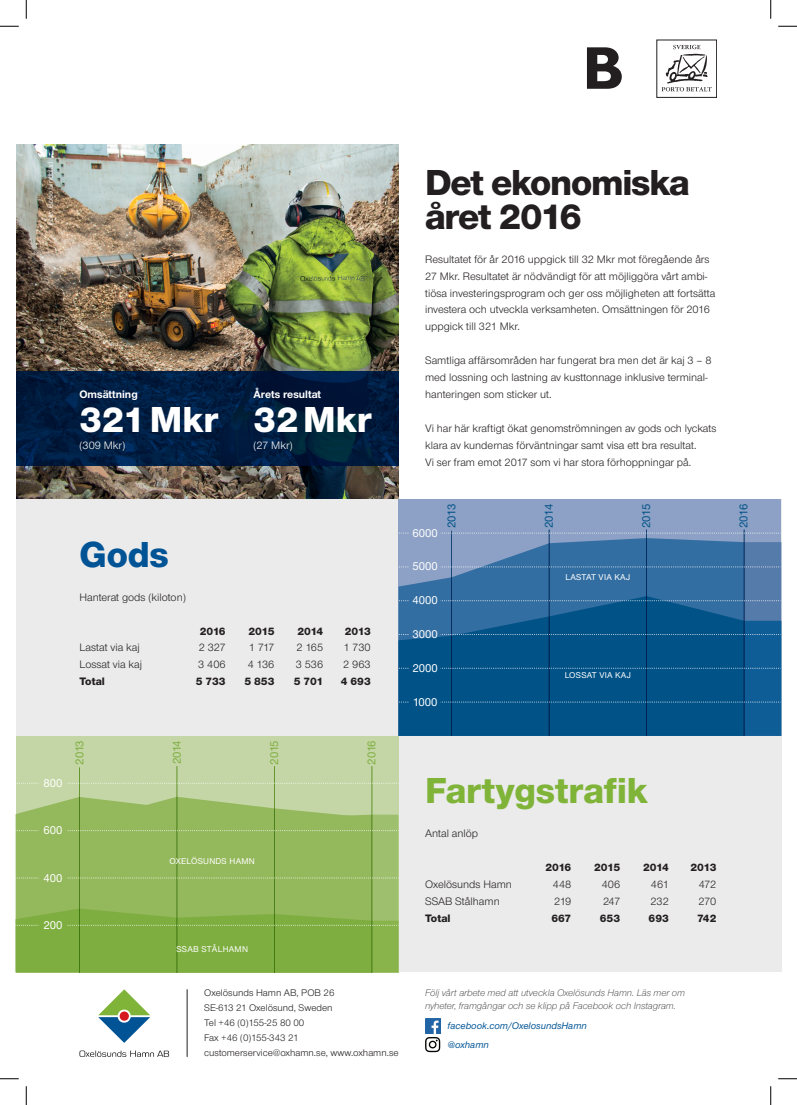
<style>
.page{position:relative;width:797px;height:1105px;background:#fff}
.page>*{position:absolute;margin:0;border:0;box-sizing:border-box;transform-origin:0 0}
.t1{font:37.5px/33.8px "Nimbus Sans Novus TOT Hea";letter-spacing:-.03em;color:#231f20}
.t2{font:37.5px "Nimbus Sans Novus TOT Hea";color:#7fb438}
.t3{font:37.5px "Nimbus Sans Novus TOT Hea";color:#fff}
.t4{font:37.5px "Nimbus Sans Novus TOT Hea";color:#005495}
.t5{font:500 11.88px "Nimbus Sans Novus TOT";color:#fff}
.t6{font:500 11.88px "Nimbus Sans Novus TOT";letter-spacing:-.035em;color:#015287}
.t7{font:500 11.88px "Nimbus Sans Novus TOT";letter-spacing:-.035em;color:#7eae40}
.t8{font:11.25px/16.9px "Nimbus Sans Novus TOT";color:#231f20}
.t9{font:11.25px "Nimbus Sans Novus TOT Hea";color:#231f20}
.t10{font:700 11.25px "Nimbus Sans Novus TOT";color:#fff}
.t11{font:11.25px "Nimbus Sans Novus TOT";color:#fff}
.t12{font:10px/15px "Nimbus Sans Novus TOT";color:#231f20}
.t13{font:italic 300 10px/13.1px "Nimbus Sans Novus TOT";color:#231f20}
.t14{font:10px/19.8px "Nimbus Sans Novus TOT Med Ita";color:#005495}
.t15{font:500 8.75px "Nimbus Sans Novus TOT";letter-spacing:.025em;color:#fff}
.t16{font:7.5px "Nimbus Sans Novus TOT";color:#fff}
</style>
<div class="page">
<img style="left:16px;top:145px;width:382px;height:354px">
<svg style="left:16px;top:371px;width:382px;height:94px;background:#001d40"></svg>
<div style="left:16px;top:499px;width:765px;height:473px;background:#ebebec"></div>
<svg style="left:98px;top:989px;width:52px;height:54px"></svg>
<svg style="left:79px;top:1050px;width:90px;height:7px"></svg>
<img style="left:425px;top:1019px;width:15px;height:15px">
<svg style="left:587px;top:47px;width:34px;height:42px"></svg>
<svg style="left:661px;top:45px;width:50px;height:46px"></svg>
<hr style="left:187px;top:989px;width:1px;height:68px;background:#231f20">
<div style="left:398px;top:499px;width:383px;height:237px;background:#8ca1c5"></div>
<svg style="left:398px;top:538px;width:340px;height:58px"></svg>
<svg style="left:398px;top:596px;width:43px;height:140px;background:#115b8f"></svg>
<hr style="left:549px;top:529px;width:1px;height:207px;background:#015287">
<hr style="left:451px;top:531px;width:1px;height:205px;background:#015287">
<hr style="left:646px;top:529px;width:1px;height:207px;background:#015287">
<hr style="left:743px;top:529px;width:1px;height:207px;background:#015287">
<svg style="left:441px;top:542px;width:340px;height:194px;background:#1b6094"></svg>
<svg style="left:442px;top:533px;width:339px;height:1px"></svg>
<div style="left:16px;top:736px;width:382px;height:236px;background:#c4d6a5"></div>
<svg style="left:16px;top:797px;width:355px;height:18px;fill:#94b85c"></svg>
<hr style="left:177px;top:766px;width:1px;height:206px;background:#7eae40">
<hr style="left:79px;top:767px;width:1px;height:205px;background:#7eae40">
<hr style="left:274px;top:766px;width:1px;height:206px;background:#7eae40">
<hr style="left:371px;top:766px;width:1px;height:206px;background:#7eae40">
<svg style="left:67px;top:783px;width:332px;height:1px"></svg>
<svg style="left:16px;top:815px;width:383px;height:157px;background:#8cb453"></svg>
<svg style="left:16px;top:783px;width:23px;height:1px"></svg>
<svg style="left:425px;top:1037px;width:15px;height:15px"></svg>
<svg style="left:0;top:25px;width:19px;height:2px"></svg>
<svg style="left:778px;top:25px;width:19px;height:2px"></svg>
<svg style="left:0;top:1078px;width:19px;height:1px"></svg>
<svg style="left:778px;top:1078px;width:19px;height:1px"></svg>
<svg style="left:25px;top:0;width:2px;height:19px"></svg>
<svg style="left:25px;top:1086px;width:2px;height:19px"></svg>
<svg style="left:770px;top:0;width:1px;height:19px"></svg>
<svg style="left:770px;top:1086px;width:1px;height:19px"></svg>
<p class="t16" style="left:46px;top:225px;width:65px;rotate:-90deg">Foto: Bobo Lindblad</p>
<p class="t10" style="left:79px;top:388px;width:60px">Omsättning</p>
<h1 class="t3" style="left:79px;top:398px;width:140px">321Mkr</h1>
<p class="t11" style="left:79px;top:439px;width:47px">(309 Mkr)</p>
<p class="t10" style="left:253px;top:388px;width:69px">Årets resultat</p>
<h1 class="t3" style="left:253px;top:398px;width:120px">32Mkr</h1>
<p class="t11" style="left:253px;top:439px;width:41px">(27 Mkr)</p>
<h1 class="t4" style="left:79px;top:533px;width:91px">Gods</h1>
<p class="t8" style="left:79px;top:589px;width:108px">Hanterat gods (kiloton)</p>
<p class="t9" style="left:200px;top:624px;width:27px">2016</p>
<p class="t9" style="left:248px;top:624px;width:27px">2015</p>
<p class="t9" style="left:297px;top:624px;width:27px">2014</p>
<p class="t9" style="left:345px;top:624px;width:27px">2013</p>
<p class="t8" style="left:79px;top:639px;width:62px">Lastat via kaj</p>
<p class="t8" style="left:199px;top:639px;width:28px">2 327</p>
<p class="t8" style="left:249px;top:639px;width:27px">1 717</p>
<p class="t8" style="left:296px;top:639px;width:28px">2 165</p>
<p class="t8" style="left:343px;top:639px;width:29px">1 730</p>
<p class="t8" style="left:79px;top:656px;width:64px">Lossat via kaj</p>
<p class="t8" style="left:198px;top:656px;width:29px">3 406</p>
<p class="t8" style="left:248px;top:656px;width:28px">4 136</p>
<p class="t8" style="left:296px;top:656px;width:29px">3 536</p>
<p class="t8" style="left:343px;top:656px;width:29px">2 963</p>
<p class="t9" style="left:79px;top:675px;width:27px">Total</p>
<p class="t9" style="left:196px;top:675px;width:31px">5 733</p>
<p class="t9" style="left:245px;top:675px;width:31px">5 853</p>
<p class="t9" style="left:294px;top:675px;width:31px">5 701</p>
<p class="t9" style="left:341px;top:675px;width:31px">4 693</p>
<p class="t5" style="left:43px;top:776px;width:20px">800</p>
<p class="t7" style="left:72px;top:764px;width:26px;rotate:-90deg">2013</p>
<p class="t7" style="left:170px;top:764px;width:26px;rotate:-90deg">2014</p>
<p class="t7" style="left:267px;top:764px;width:26px;rotate:-90deg">2015</p>
<p class="t7" style="left:364px;top:764px;width:26px;rotate:-90deg">2016</p>
<p class="t5" style="left:43px;top:823px;width:20px">600</p>
<p class="t5" style="left:43px;top:871px;width:20px">400</p>
<p class="t15" style="left:170px;top:855px;width:87px">OXELÖSUNDS HAMN</p>
<p class="t5" style="left:43px;top:918px;width:20px">200</p>
<p class="t15" style="left:176px;top:944px;width:73px">SSAB STÅLHAMN</p>
<h1 class="t1" style="left:425px;top:166px;width:266px">Det ekonomiska året 2016</h1>
<p class="t8" style="left:425px;top:251px;width:292px">Resultatet för år 2016 uppgick till 32 Mkr mot föregående års 27 Mkr. Resultatet är nödvändigt för att möjliggöra vårt ambi&shy;tiösa investeringsprogram och ger oss möjligheten att fortsätta investera och utveckla verksamheten. Omsättningen för 2016 uppgick till 321 Mkr.</p>
<p class="t8" style="left:425px;top:352px;width:288px">Samtliga affärsområden har fungerat bra men det är kaj 3 – 8 med lossning och lastning av kusttonnage inklusive terminal&shy;hanteringen som sticker ut.</p>
<p class="t8" style="left:425px;top:420px;width:293px">Vi har här kraftigt ökat genomströmningen av gods och lyckats klara av kundernas förväntningar samt visa ett bra resultat.<br>Vi ser fram emot 2017 som vi har stora förhoppningar på.</p>
<p class="t5" style="left:412px;top:526px;width:27px">6000</p>
<p class="t5" style="left:412px;top:559px;width:27px">5000</p>
<p class="t5" style="left:412px;top:593px;width:27px">4000</p>
<p class="t5" style="left:412px;top:627px;width:27px">3000</p>
<p class="t5" style="left:412px;top:661px;width:27px">2000</p>
<p class="t5" style="left:412px;top:695px;width:26px">1000</p>
<p class="t6" style="left:445px;top:528px;width:26px;rotate:-90deg">2013</p>
<p class="t6" style="left:542px;top:528px;width:26px;rotate:-90deg">2014</p>
<p class="t6" style="left:639px;top:528px;width:26px;rotate:-90deg">2015</p>
<p class="t6" style="left:736px;top:528px;width:26px;rotate:-90deg">2016</p>
<p class="t15" style="left:565px;top:572px;width:66px">LASTAT VIA KAJ</p>
<p class="t15" style="left:564px;top:670px;width:68px">LOSSAT VIA KAJ</p>
<h1 class="t2" style="left:425px;top:769px;width:224px">Fartygstrafik</h1>
<p class="t8" style="left:425px;top:825px;width:55px">Antal anlöp</p>
<p class="t9" style="left:545px;top:861px;width:27px">2016</p>
<p class="t9" style="left:594px;top:861px;width:27px">2015</p>
<p class="t9" style="left:643px;top:861px;width:27px">2014</p>
<p class="t9" style="left:690px;top:861px;width:27px">2013</p>
<p class="t8" style="left:425px;top:876px;width:88px">Oxelösunds Hamn</p>
<p class="t8" style="left:553px;top:876px;width:20px">448</p>
<p class="t8" style="left:601px;top:876px;width:20px">406</p>
<p class="t8" style="left:651px;top:876px;width:19px">461</p>
<p class="t8" style="left:698px;top:876px;width:19px">472</p>
<p class="t8" style="left:425px;top:893px;width:76px">SSAB Stålhamn</p>
<p class="t8" style="left:554px;top:893px;width:19px">219</p>
<p class="t8" style="left:603px;top:893px;width:19px">247</p>
<p class="t8" style="left:650px;top:893px;width:20px">232</p>
<p class="t8" style="left:698px;top:893px;width:20px">270</p>
<p class="t9" style="left:425px;top:911px;width:27px">Total</p>
<p class="t9" style="left:551px;top:911px;width:21px">667</p>
<p class="t9" style="left:600px;top:911px;width:22px">653</p>
<p class="t9" style="left:648px;top:911px;width:22px">693</p>
<p class="t9" style="left:697px;top:911px;width:21px">742</p>
<p class="t12" style="left:204px;top:985px;width:196px">Oxelösunds Hamn AB, POB 26<br>SE-613 21 Oxelösund, Sweden<br>Tel +46 (0)155-25 80 00<br>Fax +46 (0)155-343 21 customerservice@oxhamn.se, www.oxhamn.se</p>
<p class="t13" style="left:425px;top:986px;width:261px">Följ vårt arbete med att utveckla Oxelösunds Hamn. Läs mer om nyheter, framgångar och se klipp på Facebook och Instagram.</p>
<p class="t14" style="left:447px;top:1016px;width:141px">facebook.com/OxelosundsHamn @oxhamn</p>
</div>
